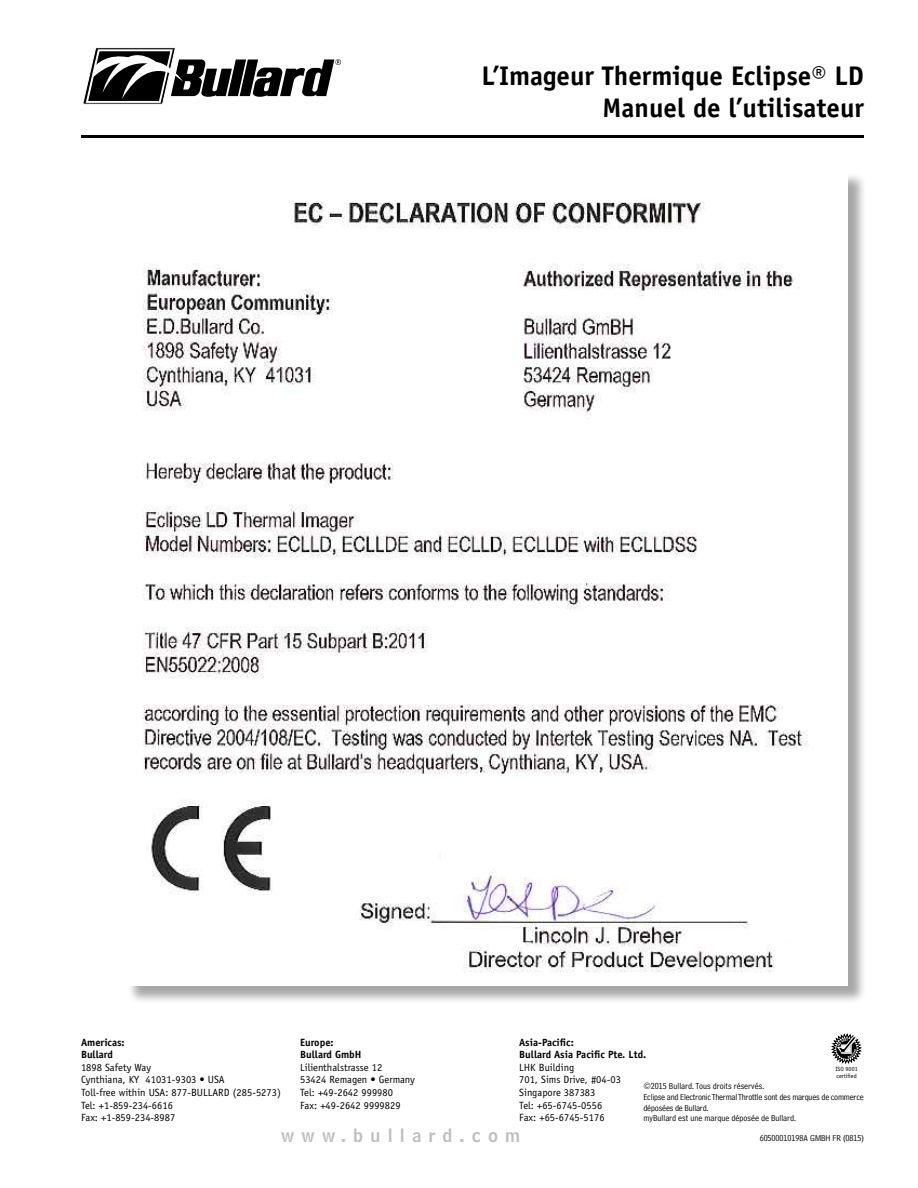
<style>
.page{position:relative;width:918px;height:1188px;background:#fff}
.page>*{position:absolute;margin:0;border:0;box-sizing:border-box;transform-origin:0 0}
.t1{font:700 27px/32.4px "Officina Sans";color:#000;text-align:right}
.t2{font:18px "Bell Centennial Name And Number";letter-spacing:.4em;color:#bcbec0}
.t3{font:10.5px/12.6px "Officina Sans";color:#000}
.t4{font:700 10.5px/12.6px "Officina Sans";color:#000}
.t5{font:9px/10.8px "Bell Centennial Address";letter-spacing:-.02em;color:#000}
.t6{font:9px "Bell Centennial Address";color:#000}
.t7{font:6.15px/7.4px "Officina Sans";color:#000}
</style>
<div class="page">
<svg style="left:83px;top:47px;width:258px;height:57px"></svg>
<hr style="left:81px;top:135px;width:783px;height:3px;background:#000">
<svg style="left:831px;top:1034px;width:31px;height:30px"></svg>
<div style="left:126px;top:172px;width:741px;height:832px;background:#000;opacity:.35"></div>
<img style="left:126px;top:172px;width:722px;height:814px">
<h1 class="t1" style="left:481px;top:59px;width:384px">L’Imageur Thermique Eclipse® LD<br>Manuel de l’utilisateur</h1>
<p class="t4" style="left:81px;top:1036px;width:45px">Americas:<br>Bullard</p>
<p class="t3" style="left:81px;top:1061px;width:201px">1898 Safety Way<br>Cynthiana, KY 41031-9303 • USA<br>Toll-free within USA: 877-BULLARD (285-5273)<br>Tel: +1-859-234-6616<br>Fax: +1-859-234-8987</p>
<p class="t4" style="left:300px;top:1036px;width:63px">Europe:<br>Bullard GmbH</p>
<p class="t3" style="left:300px;top:1061px;width:116px">Lilienthalstrasse 12<br>53424 Remagen • Germany<br>Tel: +49-2642 999980<br>Fax: +49-2642 9999829</p>
<p class="t4" style="left:519px;top:1036px;width:128px">Asia-Pacific:<br>Bullard Asia Pacific Pte. Ltd.</p>
<p class="t3" style="left:519px;top:1061px;width:103px">LHK Building<br>701, Sims Drive, #04-03<br>Singapore 387383<br>Tel: +65-6745-0556<br>Fax: +65-6745-5176</p>
<p class="t7" style="left:835px;top:1065px;width:24px">ISO 9001 certified</p>
<p class="t5" style="left:644px;top:1081px;width:222px">©2015 Bullard. Tous droits réservés.<br>Eclipse and Electronic Thermal Throttle sont des marques de commerce déposées de Bullard.<br>myBullard est une marque déposée de Bullard.</p>
<h2 class="t2" style="left:281px;top:1124px;width:241px">www.bullard.com</h2>
<p class="t6" style="left:760px;top:1133px;width:106px">60500010198A GMBH FR (0815)</p>
</div>
